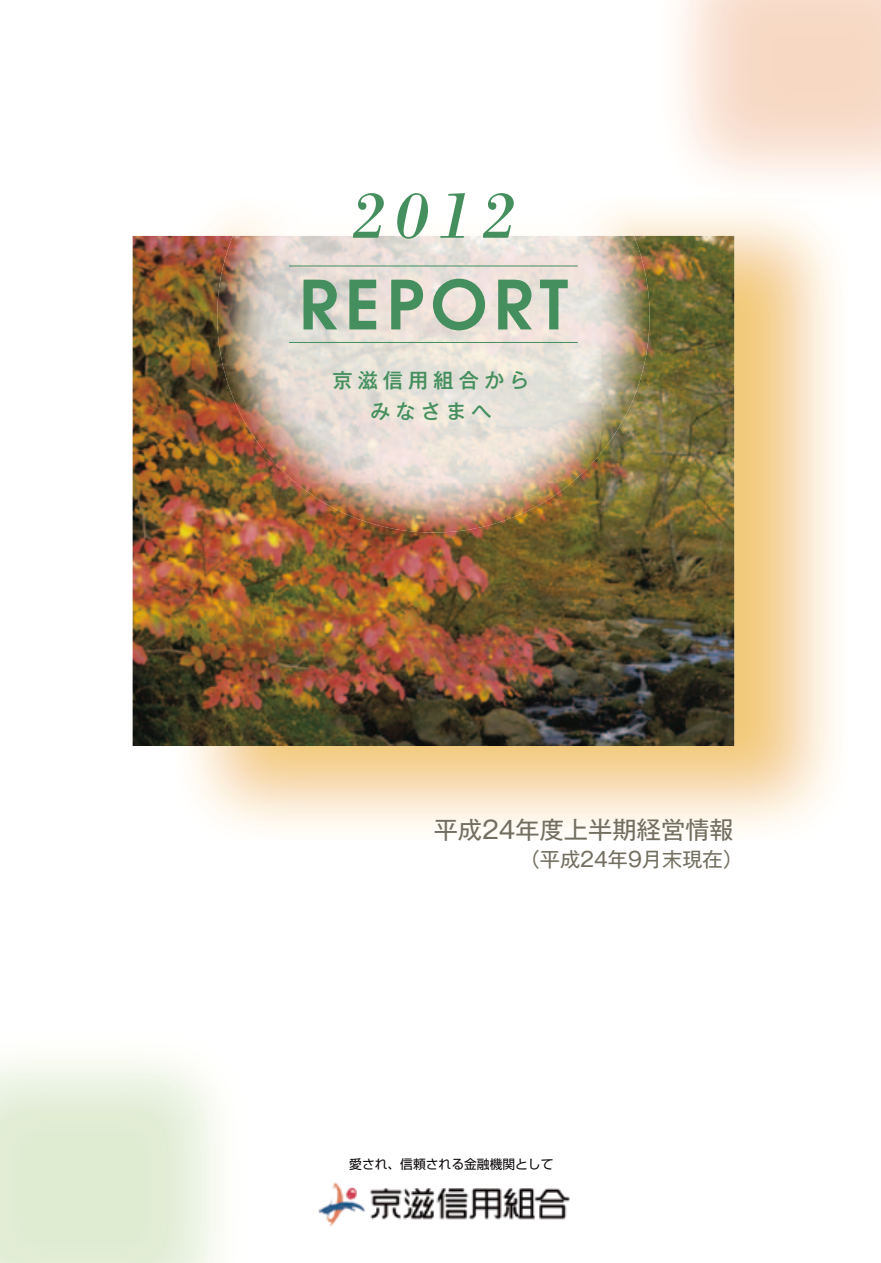
<style>
.page{position:relative;width:881px;height:1263px;background:#fff}
.page>*{position:absolute;margin:0;border:0;box-sizing:border-box;transform-origin:0 0}
.t1{font:italic 69.3px "Bodoni";color:#448f5d}
.t2{font:600 67.35px "Avant Garde";letter-spacing:.1em;color:#448f5d}
.t3{font:24.3px "Gothic MB101 Pro Regular 90 pv RKSJ H";color:#726e60}
.t4{font:20.25px/30.8px "Gothic MB101 Pro Medium 90 pv RKSJ H";letter-spacing:.25em;color:#448f5d;text-align:center}
.t5{font:20.25px "Gothic MB101 Pro Regular 90 pv RKSJ H";color:#726e60}
.t6{font:12.75px "Shin Go Pro Regular 90 pv RKSJ H";color:#0a0607}
</style>
<div class="page">
<img style="left:0;top:0;width:880px;height:1263px">
<h1 class="t1" style="left:351px;top:173px;width:166px">2012</h1>
<h2 class="t2" style="left:299px;top:261px;width:270px">REPORT</h2>
<h3 class="t4" style="left:332px;top:362px;width:198px">京滋信用組合からみなさまへ</h3>
<h3 class="t3" style="left:433px;top:810px;width:301px">平成24年度上半期経営情報</h3>
<h3 class="t5" style="left:519px;top:842px;width:225px">（平成24年9月末現在）</h3>
<p class="t6" style="left:349px;top:1154px;width:206px">愛され、信頼される金融機関として</p>
</div>
